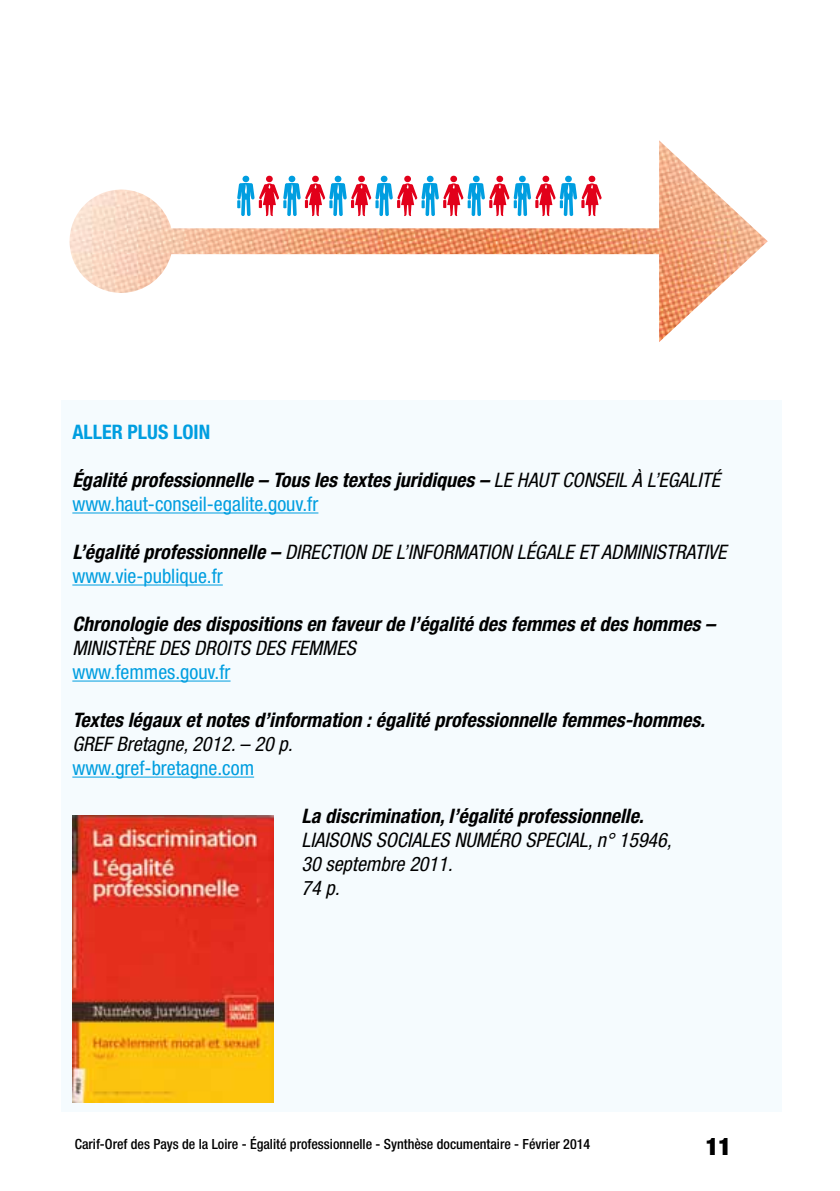
<style>
.page{position:relative;width:840px;height:1191px;background:#fff}
.page>*{position:absolute;margin:0;border:0;box-sizing:border-box;transform-origin:0 0}
.t1{font:900 expanded 24px "Helvetica Neue";color:#000}
.t2{font:italic 700 condensed 20px/24px "Helvetica Neue";color:#000}
.t3{font:italic condensed 20px/24px "Helvetica Neue";color:#000}
.t4{font:condensed 20px "Helvetica Neue";color:#009ee0}
.t5{font:700 condensed 20px "Helvetica Neue";color:#009ee0}
.t6{font:500 condensed 14px "Helvetica Neue";color:#000}
.s1{font-weight:400}
.s2{font-weight:400;font-style:normal;color:#009ee0}
.s3{font-weight:700}
.s4{font-style:normal;color:#009ee0}
</style>
<div class="page">
<div style="left:61px;top:400px;width:720px;height:711px;background:#f5fbfe"></div>
<hr style="left:72px;top:512px;width:246px;height:1px;background:#009ee0">
<hr style="left:72px;top:584px;width:151px;height:1px;background:#009ee0">
<hr style="left:72px;top:680px;width:158px;height:1px;background:#009ee0">
<hr style="left:72px;top:776px;width:182px;height:1px;background:#009ee0">
<img style="left:72px;top:816px;width:201px;height:286px">
<img style="left:69px;top:140px;width:698px;height:202px">
<svg style="left:237px;top:176px;width:364px;height:40px"></svg>
<p class="t5" style="left:72px;top:420px;width:139px">ALLER PLUS LOIN</p>
<p class="t2" style="left:72px;top:467px;width:649px">Égalité professionnelle – Tous les textes juridiques – <span class="s1">LE HAUT CONSEIL À L’EGALITÉ </span><span class="s2">www.haut-conseil-egalite.gouv.fr</span></p>
<p class="t3" style="left:72px;top:540px;width:655px"><span class="s3">L’égalité professionnelle –</span> DIRECTION DE L’INFORMATION LÉGALE ET ADMINISTRATIVE <span class="s4">www.vie-publique.fr</span></p>
<p class="t2" style="left:72px;top:611px;width:644px">Chronologie des dispositions en faveur de l’égalité des femmes et des hommes –</p>
<p class="t3" style="left:72px;top:636px;width:284px">MINISTÈRE DES DROITS DES FEMMES</p>
<p class="t4" style="left:72px;top:660px;width:160px">www.femmes.gouv.fr</p>
<p class="t2" style="left:72px;top:707px;width:633px">Textes légaux et notes d’information : égalité professionnelle femmes-hommes.</p>
<p class="t3" style="left:72px;top:732px;width:221px">GREF Bretagne, 2012. – 20 p.</p>
<p class="t4" style="left:72px;top:756px;width:183px">www.gref-bretagne.com</p>
<p class="t2" style="left:301px;top:803px;width:343px">La discrimination, l’égalité professionnelle.</p>
<p class="t3" style="left:301px;top:828px;width:371px">LIAISONS SOCIALES NUMÉRO SPECIAL, n° 15946,<br>30 septembre 2011.<br>74 p.</p>
<p class="t6" style="left:75px;top:1135px;width:516px">Carif-Oref des Pays de la Loire - égalité professionnelle - Synthèse documentaire - Février 2014</p>
<p class="t1" style="left:705px;top:1130px;width:26px">11</p>
</div>
